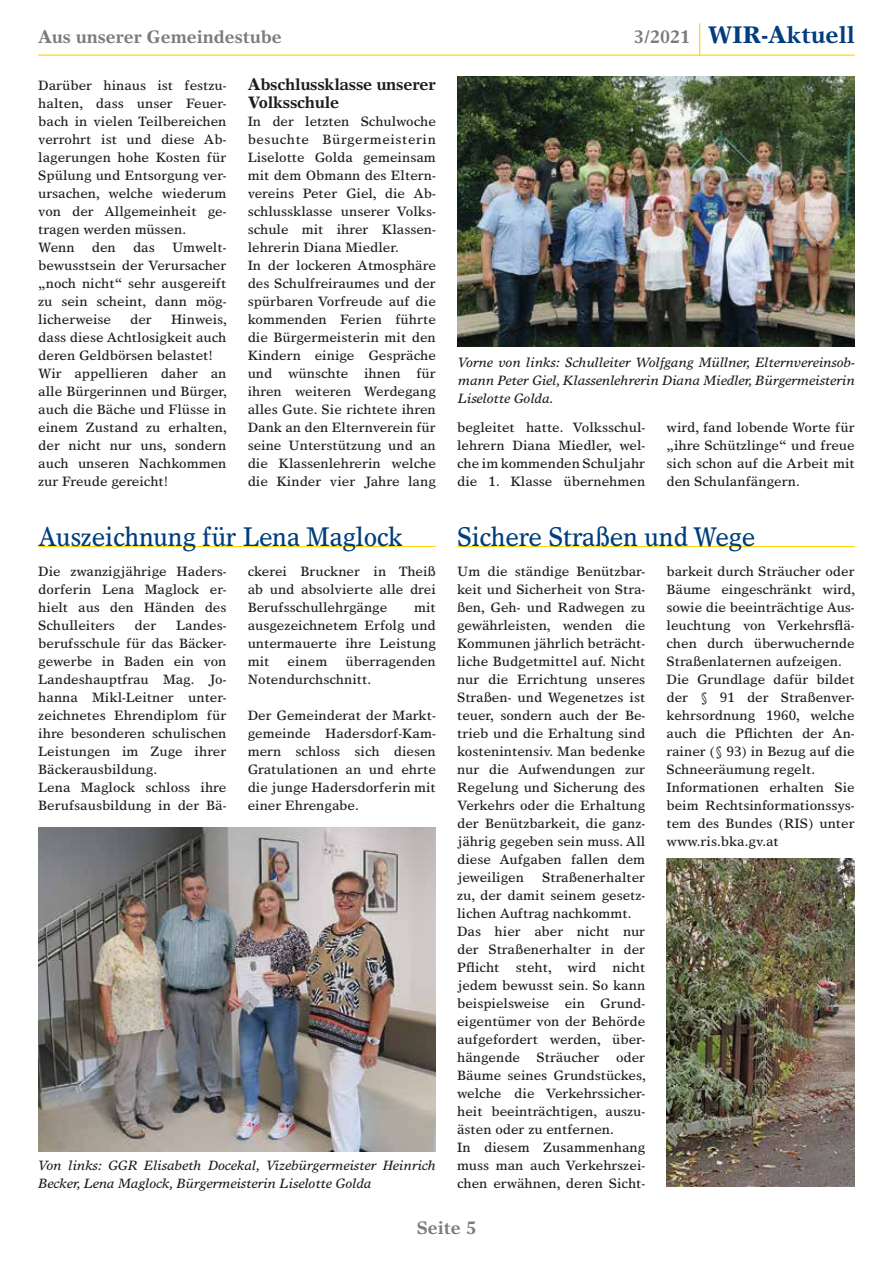
<style>
.page{position:relative;width:893px;height:1263px;background:#fff}
.page>*{position:absolute;margin:0;border:0;box-sizing:border-box;transform-origin:0 0}
.t1{font:27px "Times Europa LT Std";letter-spacing:-.01em;color:#003d7c;scale:.9 1}
.t2{font:700 24px "Times Europa LT Std";color:#003d7c}
.t3{font:700 18px "Times Europa LT Std";color:#7c7b7b}
.t4{font:700 16.5px/18px "Times Europa LT Std";letter-spacing:-.01em;color:#1d1d1b}
.t5{font:13.5px/18px "Times Europa LT Std";color:#1d1d1b;text-align:justify}
.t6{font:italic 13.5px/18px "Times Europa LT Std";color:#1d1d1b}
.s1{font-size:18px;color:#7c7b7b}
</style>
<div class="page">
<hr style="left:38px;top:55px;width:817px;height:1px;background:#ffd500">
<hr style="left:699px;top:23px;width:1px;height:33px;background:#ffd500">
<img style="left:38px;top:827px;width:398px;height:324px">
<hr style="left:457px;top:546px;width:398px;height:1px;background:#ffd500">
<img style="left:666px;top:858px;width:189px;height:328px">
<hr style="left:38px;top:546px;width:398px;height:1px;background:#ffd500">
<img style="left:457px;top:77px;width:398px;height:270px">
<h3 class="t3" style="left:38px;top:26px;width:245px">Aus unserer Gemeindestube</h3>
<p class="t5" style="left:38px;top:76px;width:190px;text-align:left">Darüber hinaus ist festzu&shy;halten, dass unser Feuer&shy;bach in vielen Teilbereichen verrohrt ist und diese Ab&shy;lagerungen hohe Kosten für<br>Spülung und Entsorgung ver&shy;ursachen, welche wiederum von der Allgemeinheit ge&shy;tragen werden müssen.<br>Wenn</p>
<p class="t5" style="left:38px;top:238px;width:190px;text-indent:134px">Umwelt&shy;bewusstsein der Verursacher „noch nicht“ sehr ausgereift zu sein scheint, dann mög&shy;licherweise</p>
<p class="t5" style="left:92px;top:238px;width:26px">den</p>
<p class="t5" style="left:133px;top:238px;width:23px">das</p>
<p class="t5" style="left:38px;top:310px;width:190px;text-align:left;text-indent:133px">Hinweis, dass diese Achtlosigkeit auch deren Geldbörsen belastet!<br>Wir appellieren daher an alle Bürgerinnen und Bürger, auch die Bäche und Flüsse in einem Zustand zu erhalten, der nicht nur uns, sondern auch unseren Nachkommen zur Freude gereicht!</p>
<p class="t5" style="left:130px;top:310px;width:23px">der</p>
<p class="t4" style="left:248px;top:75px;width:190px">Abschlussklasse unserer<br>Volksschule</p>
<p class="t5" style="left:248px;top:112px;width:190px;text-align:left">In der letzten Schulwoche besuchte Bürgermeisterin<br>Liselotte Golda gemeinsam mit dem Obmann des Eltern&shy;vereins Peter Giel, die Ab&shy;schlussklasse unserer Volks&shy;schule mit ihrer Klassen&shy;lehrerin Diana Miedler.<br>In der lockeren Atmosphäre des Schulfreiraumes und der spürbaren Vorfreude auf die kommenden Ferien führte die Bürgermeisterin mit den<br>Kindern einige Gespräche und wünschte ihnen für ihren weiteren Werdegang alles Gute. Sie richtete ihren<br>Dank an den Elternverein für seine Unterstützung und an die Klassenlehrerin welche die Kinder vier Jahre lang</p>
<h1 class="t1" style="left:38px;top:520px;width:407px">Auszeichnung für Lena Maglock</h1>
<p class="t5" style="left:38px;top:562px;width:190px">Die zwanzigjährige Haders&shy;dorferin Lena Maglock er&shy;hielt aus den Händen des Schulleiters</p>
<p class="t5" style="left:38px;top:616px;width:190px;text-align:left;text-indent:138px">Landes&shy;berufsschule für das Bäcker&shy;gewerbe in Baden ein von<br>Landeshauptfrau Mag. Jo&shy;hanna Mikl-Leitner unter&shy;zeichnetes Ehrendiplom für ihre besonderen schulischen<br>Leistungen im Zuge ihrer<br>Bäckerausbildung.<br>Lena Maglock schloss ihre<br>Berufsausbildung in der Bä-</p>
<p class="t5" style="left:135px;top:616px;width:23px">der</p>
<p class="t5" style="left:248px;top:562px;width:190px">ckerei Bruckner in Theiß ab und absolvierte alle drei Berufsschullehrgänge</p>
<p class="t5" style="left:248px;top:598px;width:190px;text-indent:166px">mit ausgezeichnetem Erfolg und untermauerte ihre Leistung mit</p>
<p class="t5" style="left:248px;top:652px;width:190px;text-indent:98px">überragenden<br>Notendurchschnitt.</p>
<p class="t5" style="left:248px;top:706px;width:190px">Der Gemeinderat der Markt&shy;gemeinde Hadersdorf-Kam&shy;mern schloss sich diesen Gratulationen an und ehrte die junge Hadersdorferin mit einer Ehrengabe.</p>
<p class="t5" style="left:288px;top:652px;width:41px">einem</p>
<p class="t6" style="left:38px;top:1156px;width:399px">Von links: GGR Elisabeth Docekal, Vizebürgermeister Heinrich<br>Becker, Lena Maglock, Bürgermeisterin Liselotte Golda</p>
<h2 class="t2" style="left:634px;top:20px;width:222px"><span class="s1">3/2021</span> WIR-Aktuell</h2>
<p class="t6" style="left:458px;top:353px;width:398px;text-align:justify">Vorne von links: Schulleiter Wolfgang Müllner, Elternvereinsob&shy;mann Peter Giel, Klassenlehrerin Diana Miedler, Bürgermeisterin Liselotte Golda.</p>
<p class="t5" style="left:457px;top:418px;width:190px">begleitet hatte. Volksschul&shy;lehrern Diana Miedler, wel&shy;che im kommenden Schuljahr die 1. Klasse übernehmen</p>
<p class="t5" style="left:667px;top:418px;width:190px">wird, fand lobende Worte für „ihre Schützlinge“ und freue sich schon auf die Arbeit mit den Schulanfängern.</p>
<h1 class="t1" style="left:457px;top:520px;width:333px">Sichere Straßen und Wege</h1>
<p class="t5" style="left:457px;top:562px;width:190px">Um die ständige Benützbar&shy;keit und Sicherheit von Stra&shy;ßen, Geh- und Radwegen zu gewährleisten, wenden die Kommunen jährlich beträcht&shy;liche Budgetmittel auf. Nicht nur die Errichtung unseres Straßen- und Wegenetzes ist teuer, sondern auch der Be&shy;trieb und die Erhaltung sind kostenintensiv. Man bedenke nur die Aufwendungen zur Regelung und Sicherung des Verkehrs oder die Erhaltung der Benützbarkeit, die ganz&shy;jährig gegeben sein muss. All diese Aufgaben fallen dem jeweiligen</p>
<p class="t5" style="left:457px;top:868px;width:190px;text-align:left;text-indent:85px">Straßenerhalter zu, der damit seinem gesetz&shy;lichen Auftrag nachkommt.<br>Das hier aber nicht nur der Straßenerhalter in der<br>Pflicht steht, wird nicht jedem bewusst sein. So kann beispielsweise ein Grund&shy;eigentümer von der Behörde aufgefordert werden, über&shy;hängende Sträucher oder<br>Bäume seines Grundstückes, welche die Verkehrssicher&shy;heit beeinträchtigen, auszu&shy;ästen oder zu entfernen.<br>In diesem Zusammenhang muss man auch Verkehrszei&shy;chen erwähnen, deren Sicht-</p>
<p class="t5" style="left:666px;top:562px;width:190px;text-align:left">barkeit durch Sträucher oder<br>Bäume eingeschränkt wird, sowie die beeinträchtige Aus-- leuchtung von Verkehrsflä&shy;chen durch überwuchernde<br>Straßenlaternen aufzeigen.<br>Die Grundlage dafür bildet der § 91 der Straßenver&shy;kehrsordnung 1960, welche auch die Pflichten der An&shy;rainer (§ 93) in Bezug auf die<br>Schneeräumung regelt.<br>Informationen erhalten Sie beim Rechtsinformationssys&shy;tem des Bundes (RIS) unter www.ris.bka.gv.at</p>
<h3 class="t3" style="left:417px;top:1216px;width:61px">Seite 5</h3>
</div>
